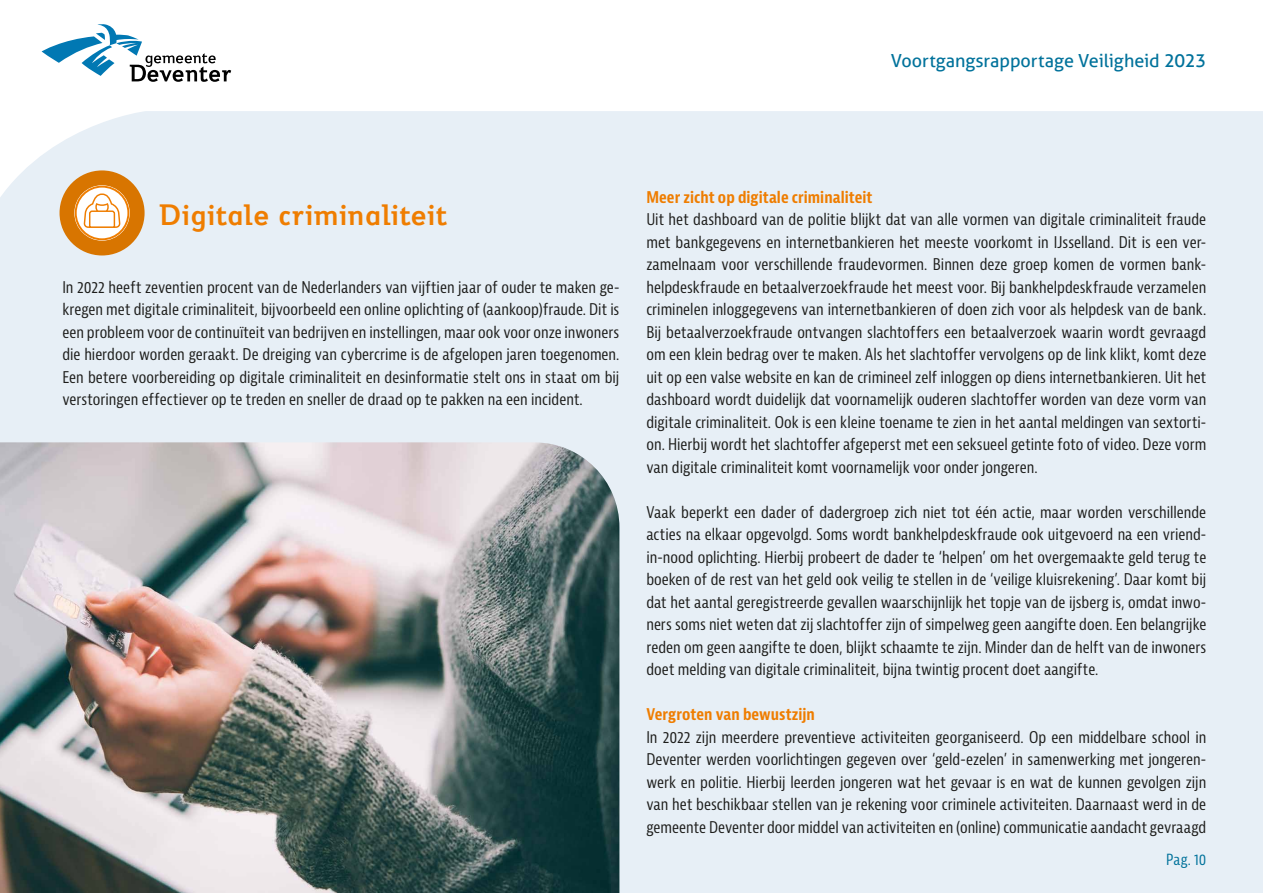
<style>
.page{position:relative;width:1263px;height:893px;background:#e7eff6}
.page>*{position:absolute;margin:0;border:0;box-sizing:border-box;transform-origin:0 0}
.t1{font:700 33px "Jeunesse Std";color:#ef7d00}
.t2{font:18px "Aller";letter-spacing:-.005em;color:#00729b}
.t3{font:condensed 15.75px/22.5px "Bernina Sans";color:#1d1d1b;text-align:justify}
.t4{font:700 condensed 15.75px "Bernina Sans";letter-spacing:.005em;color:#ef7d00}
.t5{font:condensed 15px "Bernina Sans";color:#00729b}
</style>
<div class="page">
<div style="left:60px;top:170px;width:85px;height:85px;background:#d87500;border-radius:50%"></div>
<svg style="left:74px;top:185px;width:56px;height:56px"></svg>
<div style="left:75px;top:186px;width:54px;height:54px;border:2px solid #ef7d00;border-radius:50%"></div>
<svg style="left:83px;top:218px;width:38px;height:11px"></svg>
<img style="left:0;top:442px;width:619px;height:451px">
<svg style="left:0;top:0;width:1263px;height:218px;fill:#fff"></svg>
<svg style="left:42px;top:24px;width:189px;height:58px;background:#c8d8e0"></svg>
<p class="t2" style="left:891px;top:50px;width:317px">Voortgangsrapportage Veiligheid 2023</p>
<h1 class="t1" style="left:159px;top:196px;width:289px">Digitale criminaliteit</h1>
<p class="t3" style="left:62px;top:276px;width:559px">In 2022 heeft zeventien procent van de Nederlanders van vijftien jaar of ouder te maken ge&shy;kregen met digitale criminaliteit, bijvoorbeeld een online oplichting of (aankoop)fraude. Dit is een probleem voor de continuïteit van bedrijven en instellingen, maar ook voor onze inwoners die hierdoor worden geraakt. De dreiging van cybercrime is de afgelopen jaren toegenomen.<br>Een betere voorbereiding op digitale criminaliteit en desinformatie stelt ons in staat om bij verstoringen effectiever op te treden en sneller de draad op te pakken na een incident.</p>
<p class="t4" style="left:646px;top:187px;width:228px">Meer zicht op digitale criminaliteit</p>
<p class="t3" style="left:646px;top:208px;width:561px">Uit het dashboard van de politie blijkt dat van alle vormen van digitale criminaliteit fraude met bankgegevens en internetbankieren het meeste voorkomt in IJsselland. Dit is een ver&shy;zamelnaam voor verschillende fraudevormen. Binnen deze groep komen de vormen bank&shy;helpdeskfraude en betaalverzoekfraude het meest voor. Bij bankhelpdeskfraude verzamelen criminelen inloggegevens van internetbankieren of doen zich voor als helpdesk van de bank.<br>Bij betaalverzoekfraude ontvangen slachtoffers een betaalverzoek waarin wordt gevraagd om een klein bedrag over te maken. Als het slachtoffer vervolgens op de link klikt, komt deze uit op een valse website en kan de crimineel zelf inloggen op diens internetbankieren. Uit het dashboard wordt duidelijk dat voornamelijk ouderen slachtoffer worden van deze vorm van digitale criminaliteit. Ook is een kleine toename te zien in het aantal meldingen van sextorti&shy;on. Hierbij wordt het slachtoffer afgeperst met een seksueel getinte foto of video. Deze vorm van digitale criminaliteit komt voornamelijk voor onder jongeren.</p>
<p class="t3" style="left:646px;top:501px;width:561px">Vaak beperkt een dader of dadergroep zich niet tot één actie, maar worden verschillende acties na elkaar opgevolgd. Soms wordt bankhelpdeskfraude ook uitgevoerd na een vriend&shy;in-nood oplichting. Hierbij probeert de dader te ‘helpen’ om het overgemaakte geld terug te boeken of de rest van het geld ook veilig te stellen in de ‘veilige kluisrekening’. Daar komt bij dat het aantal geregistreerde gevallen waarschijnlijk het topje van de ijsberg is, omdat inwo&shy;ners soms niet weten dat zij slachtoffer zijn of simpelweg geen aangifte doen. Een belangrijke reden om geen aangifte te doen, blijkt schaamte te zijn. Minder dan de helft van de inwoners doet melding van digitale criminaliteit, bijna twintig procent doet aangifte.</p>
<p class="t4" style="left:646px;top:705px;width:170px">Vergroten van bewustzijn</p>
<p class="t3" style="left:646px;top:726px;width:561px">In 2022 zijn meerdere preventieve activiteiten georganiseerd. Op een middelbare school in Deventer werden voorlichtingen gegeven over ‘geld-ezelen’ in samenwerking met jongeren&shy;werk en politie. Hierbij leerden jongeren wat het gevaar is en wat de kunnen gevolgen zijn van het beschikbaar stellen van je rekening voor criminele activiteiten. Daarnaast werd in de gemeente Deventer door middel van activiteiten en (online) communicatie aandacht gevraagd</p>
<p class="t5" style="left:1166px;top:850px;width:42px">Pag. 10</p>
</div>
